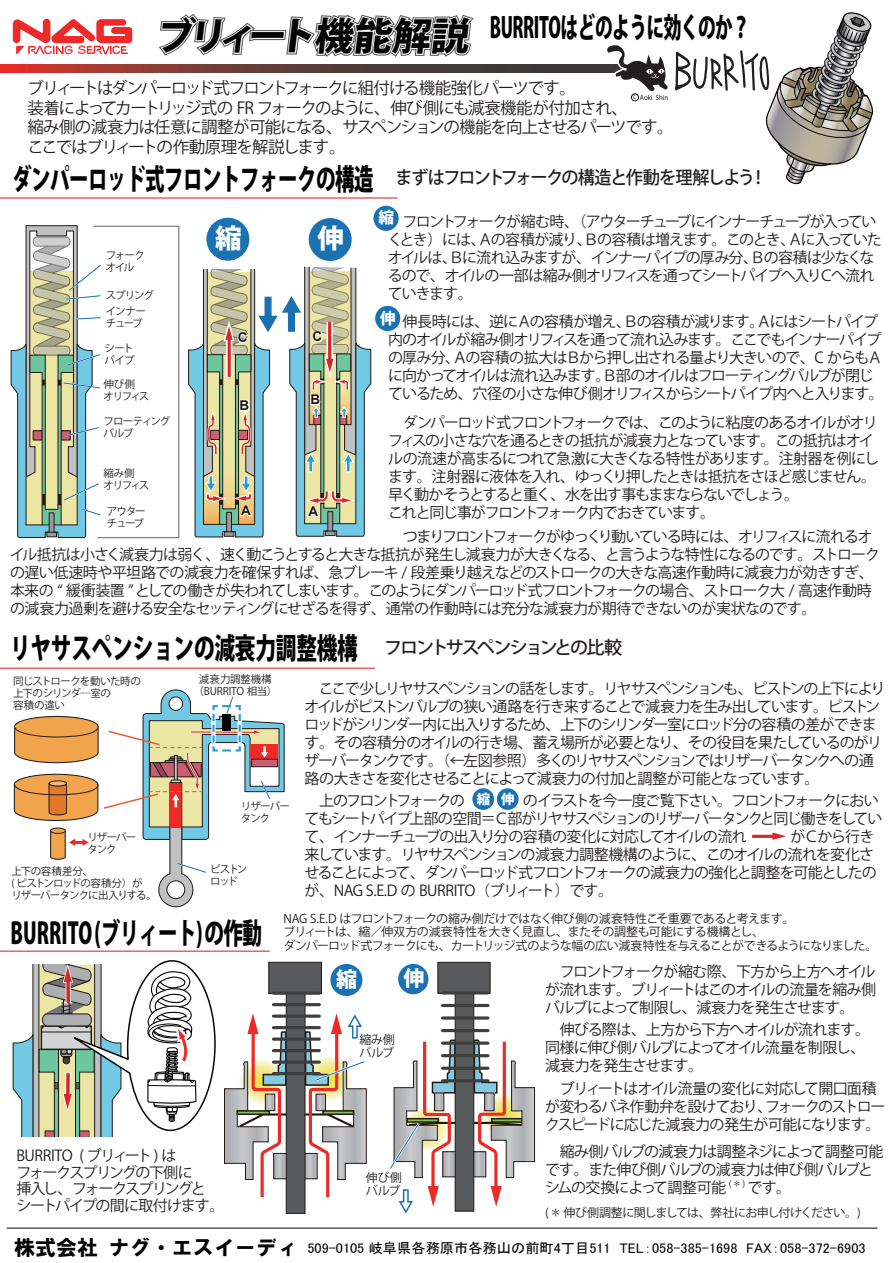
<style>
.page{position:relative;width:893px;height:1263px;background:#fff}
.page>*{position:absolute;margin:0;border:0;box-sizing:border-box;transform-origin:0 0}
.t1{font:800 38.1px "Koz Go Pro";color:#231f20}
.t2{font:800 29.25px "Koz Go Pro";letter-spacing:-.025em;color:#030303;scale:.67 1}
.t3{font:800 29.25px "Koz Go Pro";letter-spacing:-.025em;color:#030303;scale:.71 1}
.t4{font:800 28.5px "Koz Go Pro";letter-spacing:-.025em;color:#030303;scale:.62 1}
.t5{font:800 26.55px "Koz Go Pro";color:#fff}
.t6{font:800 21px "Koz Go Pro";color:#fff}
.t7{font:500 18px "Koz Go Pro";letter-spacing:-.085em;color:#231f20;scale:.95 1}
.t8{font:500 18px "Koz Go Pro";letter-spacing:-.11em;color:#231f20}
.t9{font:16.5px/19.5px "Koz Go Pro";letter-spacing:-.08em;color:#231f20}
.t10{font:800 15.6px "Koz Go Pro";color:#fff}
.t11{font:15px/18px "Koz Go Pro";letter-spacing:-.075em;color:#231f20}
.t12{font:15px/18px "Koz Go Pro";letter-spacing:-.1em;color:#231f20}
.t13{font:15px/18px "Koz Go Pro";letter-spacing:-.04em;color:#231f20}
.t14{font:15px/16.5px "Koz Go Pro";letter-spacing:-.095em;color:#231f20}
.t15{font:13.95px "MS P Gothic";color:#030303}
.t16{font:700 13.5px "Arial";color:#030303}
.t17{font:800 13.35px "Koz Go Pro";color:#fff}
.t18{font:12px/12.9px "Koz Go Pro";letter-spacing:-.05em;color:#231f20}
.t19{font:10.5px/12px "Koz Go Pro";letter-spacing:-.085em;color:#231f20}
.t20{font:10.5px/12px "Koz Go Pro";letter-spacing:-.055em;color:#231f20}
.t21{font:10.5px/12px "Koz Go Pro";letter-spacing:-.02em;color:#231f20;text-align:center}
.t22{font:10.5px/12px "Koz Go Pro";letter-spacing:-.125em;color:#231f20}
.t23{font:10.5px/12px "Koz Go Pro";letter-spacing:-.105em;color:#231f20}
.t24{font:10.5px/12px "Koz Go Pro";letter-spacing:-.115em;color:#231f20}
.t25{font:9px "Koz Go Pro";color:#231f20}
.t26{font:6.6px "Koz Go Pro";color:#030303}
.s1{font-size:5.55px}
.s2{font-family:"HG Soei Kakugothic UB";font-size:21px}
</style>
<div class="page">
<svg style="left:13px;top:19px;width:119px;height:36px"></svg>
<svg style="left:0;top:65px;width:603px;height:7px"></svg>
<svg style="left:159px;top:14px;width:315px;height:43px"></svg>
<div style="left:206px;top:218px;width:43px;height:43px;background:#1b72b3;border-radius:50%"></div>
<div style="left:373px;top:206px;width:26px;height:25px;background:#1b72b3;border-radius:50%"></div>
<div style="left:375px;top:306px;width:25px;height:25px;background:#1b72b3;border-radius:50%"></div>
<div style="left:309px;top:218px;width:43px;height:43px;background:#1b72b3;border-radius:50%"></div>
<div style="left:472px;top:788px;width:22px;height:22px;background:#1b72b3;border-radius:50%"></div>
<div style="left:497px;top:788px;width:22px;height:22px;background:#1b72b3;border-radius:50%"></div>
<hr style="left:752px;top:835px;width:23px;height:3px;background:#d92628">
<svg style="left:772px;top:832px;width:14px;height:8px"></svg>
<hr style="left:0;top:197px;width:398px;height:2px;background:#d92628">
<hr style="left:0;top:668px;width:375px;height:1px;background:#d92628">
<hr style="left:0;top:951px;width:270px;height:1px;background:#d92628">
<hr style="left:7px;top:1228px;width:870px;height:1px;background:#030303">
<svg style="left:10px;top:225px;width:170px;height:314px"></svg>
<svg style="left:603px;top:12px;width:271px;height:173px"></svg>
<svg style="left:14px;top:689px;width:271px;height:218px"></svg>
<svg style="left:390px;top:962px;width:145px;height:252px"></svg>
<hr style="left:443px;top:991px;width:45px;height:3px;background:#3e3e3f">
<hr style="left:443px;top:1004px;width:45px;height:3px;background:#3e3e3f">
<hr style="left:443px;top:1016px;width:45px;height:3px;background:#3e3e3f">
<hr style="left:443px;top:1029px;width:45px;height:3px;background:#3e3e3f">
<svg style="left:443px;top:1041px;width:45px;height:4px"></svg>
<hr style="left:443px;top:1054px;width:45px;height:3px;background:#3e3e3f">
<hr style="left:443px;top:1067px;width:45px;height:3px;background:#3e3e3f">
<hr style="left:443px;top:1079px;width:45px;height:3px;background:#3e3e3f">
<svg style="left:224px;top:962px;width:143px;height:252px"></svg>
<svg style="left:273px;top:991px;width:46px;height:4px"></svg>
<hr style="left:273px;top:1003px;width:46px;height:3px;background:#3e3e3f">
<svg style="left:273px;top:1014px;width:46px;height:4px"></svg>
<hr style="left:273px;top:1026px;width:46px;height:3px;background:#3e3e3f">
<svg style="left:273px;top:1037px;width:46px;height:4px"></svg>
<hr style="left:273px;top:1049px;width:46px;height:3px;background:#3e3e3f">
<svg style="left:273px;top:1060px;width:46px;height:4px"></svg>
<hr style="left:273px;top:1072px;width:46px;height:3px;background:#3e3e3f">
<svg style="left:12px;top:960px;width:203px;height:177px"></svg>
<svg style="left:188px;top:266px;width:183px;height:272px"></svg>
<h1 class="t1" style="left:155px;top:11px;width:322px">ブリィート機能解説</h1>
<h3 class="t4" style="left:490px;top:9px;width:421px">BURRITOはどのように効くのか？</h3>
<p class="t9" style="left:28px;top:79px;width:648px">ブリィートはダンパーロッド式フロントフォークに組付ける機能強化パーツです。<br>装着によってカートリッジ式の FR フォークのように、伸び側にも減衰機能が付加され、<br>縮み側の減衰力は任意に調整が可能になる、サスペンションの機能を向上させるパーツです。ここではブリィートの作動原理を解説します。</p>
<p class="t7" style="left:396px;top:166px;width:392px">まずはフロントフォークの構造と作動を理解しよう！</p>
<p class="t26" style="left:633px;top:93px;width:37px"><span class="s1">C</span> Aoki Shin</p>
<h2 class="t2" style="left:12px;top:160px;width:541px">ダンパーロッド式フロントフォークの構造</h2>
<p class="t10" style="left:379px;top:208px;width:17px">縮</p>
<h3 class="t5" style="left:317px;top:221px;width:28px">伸</h3>
<p class="t12" style="left:388px;top:213px;width:495px">　フロントフォークが縮む時、（アウターチューブにインナーチューブが入っていくとき）には、Ａの容積が減り、Ｂの容積は増えます。このとき、Ａに入っていたオイルは、Ｂに流れ込みますが、インナーパイプの厚み分、Ｂの容積は少なくなるので、オイルの一部は縮み側オリフィスを通ってシートパイプへ入りＣへ流れていきます。</p>
<p class="t11" style="left:388px;top:313px;width:497px">　伸長時には、逆にＡの容積が増え、Ｂの容積が減ります。Ａにはシートパイプ内のオイルが縮み側オリフィスを通って流れ込みます。ここでもインナーパイプの厚み分、Ａの容積の拡大はＢから押し出される量より大きいので、C からもＡに向かってオイルは流れ込みます。Ｂ部のオイルはフローティングバルブが閉じているため、穴径の小さな伸び側オリフィスからシートパイプ内へと入ります。</p>
<p class="t11" style="left:388px;top:414px;width:492px">　ダンパーロッド式フロントフォークでは、このように粘度のあるオイルがオリフィスの小さな穴を通るときの抵抗が減衰力となっています。この抵抗はオイルの流速が高まるにつれて急激に大きくなる特性があります。注射器を例にします。注射器に液体を入れ、ゆっくり押したときは抵抗をさほど感じません。早く動かそうとすると重く、水を出す事もままならないでしょう。<br>これと同じ事がフロントフォーク内でおきています。</p>
<p class="t11" style="left:10px;top:528px;width:871px;text-indent:378px">　つまりフロントフォークがゆっくり動いている時には、オリフィスに流れるオイル抵抗は小さく減衰力は弱く、速く動こうとすると大きな抵抗が発生し減衰力が大きくなる、と言うような特性になるのです。ストロークの遅い低速時や平坦路での減衰力を確保すれば、急ブレーキ / 段差乗り越えなどのストロークの大きな高速作動時に減衰力が効きすぎ、本来の “ 緩衝装置 ”としての働きが失われてしまいます。このようにダンパーロッド式フロントフォークの場合、ストローク大 / 高速作動時の減衰力過剰を避ける安全なセッティングにせざるを得ず、通常の作動時には充分な減衰力が期待できないのが実状なのです。</p>
<h3 class="t5" style="left:215px;top:221px;width:28px">縮</h3>
<p class="t19" style="left:106px;top:250px;width:41px">フォークオイル</p>
<p class="t19" style="left:106px;top:289px;width:50px">スプリング</p>
<p class="t23" style="left:106px;top:306px;width:42px">インナーチューブ</p>
<p class="t10" style="left:380px;top:308px;width:17px">伸</p>
<p class="t16" style="left:313px;top:328px;width:11px">C</p>
<p class="t16" style="left:238px;top:328px;width:11px">C</p>
<p class="t19" style="left:105px;top:342px;width:31px">シートパイプ</p>
<p class="t22" style="left:104px;top:378px;width:47px">伸び側<br>オリフィス</p>
<p class="t16" style="left:310px;top:391px;width:11px">B</p>
<p class="t16" style="left:240px;top:397px;width:11px">B</p>
<p class="t19" style="left:104px;top:416px;width:68px">フローティングバルブ</p>
<p class="t22" style="left:104px;top:468px;width:47px">縮み側<br>オリフィス</p>
<p class="t16" style="left:241px;top:502px;width:11px">A</p>
<p class="t24" style="left:107px;top:506px;width:40px">アウターチューブ</p>
<p class="t16" style="left:308px;top:503px;width:11px">A</p>
<h2 class="t3" style="left:10px;top:629px;width:491px">リヤサスペンションの減衰力調整機構</h2>
<p class="t8" style="left:384px;top:636px;width:239px">フロントサスペンションとの比較</p>
<p class="t20" style="left:13px;top:676px;width:129px">同じストロークを動いた時の上下のシリンダ―室の<br>容積の違い</p>
<p class="t19" style="left:87px;top:831px;width:51px">リザーバータンク</p>
<p class="t19" style="left:11px;top:865px;width:147px">上下の容積差分、<br>( ピストンロッドの容積分）が<br>リザーバータンクに出入りする。</p>
<p class="t21" style="left:194px;top:674px;width:85px">減衰力調整機構（BURRITO 相当）</p>
<p class="t19" style="left:241px;top:800px;width:51px">リザーバータンク</p>
<p class="t19" style="left:210px;top:863px;width:39px">ピストンロッド</p>
<p class="t11" style="left:304px;top:679px;width:583px">　ここで少しリヤサスペンションの話をします。リヤサスペンションも、ピストンの上下によりオイルがピストンバルブの狭い通路を行き来することで減衰力を生み出しています。ピストンロッドがシリンダー内に出入りするため、上下のシリンダー室にロッド分の容積の差ができます。その容積分のオイルの行き場、蓄え場所が必要となり、その役目を果たしているのがリザーバータンクです。（←左図参照）多くのリヤサスペンションではリザーバータンクへの通路の大きさを変化させることによって減衰力の付加と調整が可能となっています。</p>
<p class="t11" style="left:304px;top:792px;width:580px">　上のフロントフォークの　　　　のイラストを今一度ご覧下さい。フロントフォークにおいてもシートパイプ上部の空間＝Ｃ部がリヤサスペションのリザーバータンクと同じ働きをしていて、インナーチューブの出入り分の容積の変化に対応してオイルの流れ　　　がＣから行き来しています。リヤサスペンションの減衰力調整機構のように、このオイルの流れを変化させることによって、ダンパーロッド式フロントフォークの減衰力の強化と調整を可能としたのが、NAG S.E.D の BURRITO（ブリィート）です。　</p>
<p class="t17" style="left:477px;top:790px;width:39px">縮 伸</p>
<h2 class="t2" style="left:11px;top:914px;width:377px">BURRITO(ブリィート)の作動</h2>
<p class="t14" style="left:16px;top:1148px;width:210px">BURRITO ( ブリィート) は<br>フォークスプリングの下側に<br>挿入し、フォークスプリングと<br>シートパイプの間に取付けます。</p>
<p class="t18" style="left:283px;top:912px;width:596px;line-height:13.5px">NAG S.E.D はフロントフォークの縮み側だけではなく伸び側の減衰特性こそ重要であると考えます。<br>ブリィートは、縮／伸双方の減衰特性を大きく見直し、またその調整も可能にする機構とし、<br>ダンパーロッド式フォークにも、カートリッジ式のような幅の広い減衰特性を与えることができるようになりました。</p>
<h3 class="t6" style="left:336px;top:966px;width:22px">縮</h3>
<h3 class="t6" style="left:403px;top:965px;width:22px">伸</h3>
<p class="t18" style="left:360px;top:1033px;width:37px">縮み側バルブ</p>
<p class="t18" style="left:366px;top:1172px;width:37px">伸び側バルブ</p>
<p class="t11" style="left:545px;top:962px;width:333px;text-align:justify">　フロントフォークが縮む際、下方から上方へオイルが流れます。ブリィートはこのオイルの流量を縮み側バルブによって制限し、減衰力を発生させます。</p>
<p class="t11" style="left:545px;top:1021px;width:327px">　伸びる際は、上方から下方へオイルが流れます。同様に伸び側バルブによってオイル流量を制限し、減衰力を発生させます。</p>
<p class="t11" style="left:545px;top:1079px;width:342px">　ブリィートはオイル流量の変化に対応して開口面積が変わるバネ作動弁を設けており、フォークのストロークスピードに応じた減衰力の発生が可能になります。</p>
<p class="t13" style="left:545px;top:1142px;width:340px">　縮み側バルブの減衰力は調整ネジによって調整可能です。また伸び側バルブの減衰力は伸び側バルブとシムの交換によって調整可能</p>
<p class="t11" style="left:748px;top:1178px;width:45px">です。</p>
<p class="t18" style="left:545px;top:1206px;width:317px">(＊伸び側調整に関しましては、弊社にお申し付けください。)</p>
<p class="t25" style="left:729px;top:1178px;width:18px">(＊)</p>
<p class="t15" style="left:14px;top:1241px;width:853px"><span class="s2">株式会社ナグ・エスイーディ</span> 509-0105 岐阜県各務原市各務山の前町4丁目511 TEL : 058-385-1698 FAX : 058-372-6903</p>
</div>
